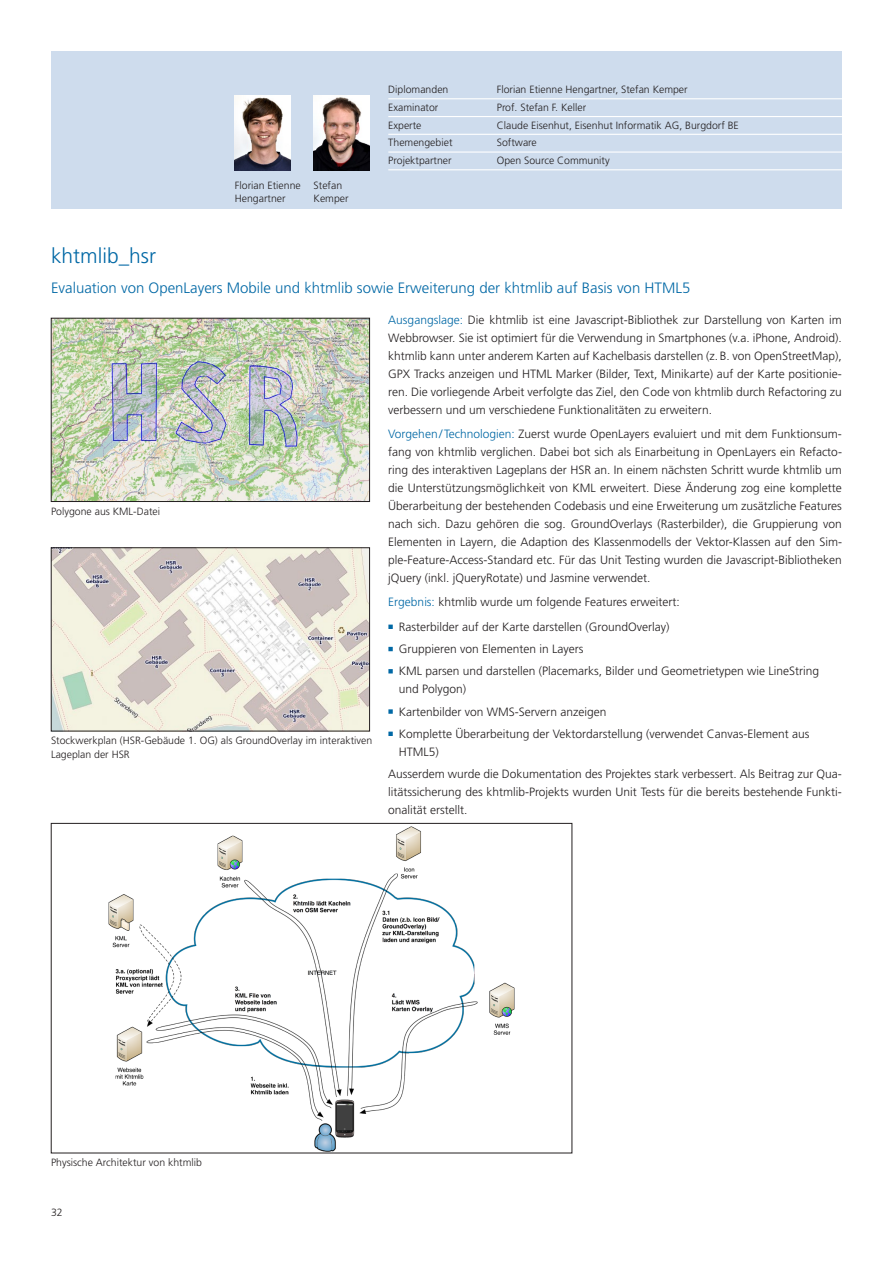
<style>
.page{position:relative;width:893px;height:1263px;background:#fff}
.page>*{position:absolute;margin:0;border:0;box-sizing:border-box;transform-origin:0 0}
.t1{font:300 21px "Frutiger LT Pro";color:#0068a5}
.t2{font:300 15px "Frutiger LT Pro";color:#0068a5}
.t3{font:300 12px/18px "Frutiger LT Pro";color:#231f20}
.t4{font:300 10.5px/13.5px "Frutiger LT Pro";color:#231f20}
.s1{color:#0068a5}
</style>
<div class="page">
<div style="left:51px;top:51px;width:791px;height:157px;background:#cedced"></div>
<img style="left:53px;top:320px;width:315px;height:180px">
<div style="left:51px;top:318px;width:319px;height:184px;border:1px solid #231f20"></div>
<svg style="left:388px;top:625px;width:5px;height:4px"></svg>
<svg style="left:388px;top:647px;width:5px;height:4px"></svg>
<svg style="left:388px;top:669px;width:5px;height:4px"></svg>
<svg style="left:388px;top:709px;width:5px;height:5px"></svg>
<svg style="left:388px;top:732px;width:5px;height:4px"></svg>
<img style="left:53px;top:549px;width:315px;height:180px">
<div style="left:51px;top:547px;width:319px;height:184px;border:1px solid #231f20"></div>
<img style="left:108px;top:826px;width:407px;height:325px">
<hr style="left:388px;top:98px;width:454px;height:1px;background:#fff">
<hr style="left:388px;top:116px;width:454px;height:1px;background:#fff">
<hr style="left:388px;top:134px;width:454px;height:1px;background:#fff">
<hr style="left:388px;top:151px;width:454px;height:2px;background:#fff">
<hr style="left:388px;top:169px;width:454px;height:1px;background:#fff">
<img style="left:235px;top:95px;width:56px;height:75px">
<img style="left:314px;top:95px;width:56px;height:75px">
<p class="t4" style="left:235px;top:178px;width:67px">Florian Etienne<br>Hengartner</p>
<p class="t4" style="left:314px;top:178px;width:36px">Stefan<br>Kemper</p>
<p class="t4" style="left:388px;top:83px;width:62px">Diplomanden</p>
<p class="t4" style="left:497px;top:83px;width:192px">Florian Etienne Hengartner, Stefan Kemper</p>
<p class="t4" style="left:388px;top:101px;width:52px">Examinator</p>
<p class="t4" style="left:497px;top:101px;width:91px">Prof. Stefan F. Keller</p>
<p class="t4" style="left:388px;top:118px;width:35px">Experte</p>
<p class="t4" style="left:497px;top:118px;width:244px">Claude Eisenhut, Eisenhut Informatik AG, Burgdorf BE</p>
<p class="t4" style="left:388px;top:136px;width:66px">Themengebiet</p>
<p class="t4" style="left:497px;top:136px;width:42px">Software</p>
<p class="t4" style="left:388px;top:154px;width:65px">Projektpartner</p>
<p class="t4" style="left:497px;top:154px;width:114px">Open Source Community</p>
<h1 class="t1" style="left:51px;top:243px;width:106px">khtmlib_hsr</h1>
<p class="t2" style="left:51px;top:279px;width:641px">Evaluation von OpenLayers Mobile und khtmlib sowie Erweiterung der khtmlib auf Basis von HTML5</p>
<p class="t4" style="left:51px;top:504px;width:111px">Polygone aus KML-Datei</p>
<p class="t4" style="left:51px;top:734px;width:323px">Stockwerkplan (HSR-Gebäude 1. OG) als GroundOverlay im interaktiven<br>Lageplan der HSR</p>
<p class="t3" style="left:388px;top:311px;width:455px;text-align:justify"><span class="s1">Ausgangslage:</span> Die khtmlib ist eine Javascript-Bibliothek zur Darstellung von Karten im Webbrowser. Sie ist optimiert für die Verwendung in Smartphones (v.a. iPhone, Android). khtmlib kann unter anderem Karten auf Kachelbasis darstellen (z.B. von OpenStreetMap), GPX Tracks anzeigen und HTML Marker (Bilder, Text, Minikarte) auf der Karte positionie&shy;ren. Die vorliegende Arbeit verfolgte das Ziel, den Code von khtmlib durch Refactoring zu verbessern und um verschiedene Funktionalitäten zu erweitern.</p>
<p class="t3" style="left:388px;top:425px;width:455px;text-align:justify"><span class="s1">Vorgehen/Technologien:</span> Zuerst wurde OpenLayers evaluiert und mit dem Funktionsum&shy;fang von khtmlib verglichen. Dabei bot sich als Einarbeitung in OpenLayers ein Refacto&shy;ring des interaktiven Lageplans der HSR an. In einem nächsten Schritt wurde khtmlib um die Unterstützungsmöglichkeit von KML erweitert. Diese Änderung zog eine komplette Überarbeitung der bestehenden Codebasis und eine Erweiterung um zusätzliche Features nach sich. Dazu gehören die sog. GroundOverlays (Rasterbilder), die Gruppierung von Elementen in Layern, die Adaption des Klassenmodells der Vektor-Klassen auf den Sim&shy;ple-Feature-Access-Standard etc. Für das Unit Testing wurden die Javascript-Bibliotheken jQuery (inkl. jQueryRotate) und Jasmine verwendet.</p>
<p class="t3" style="left:388px;top:590px;width:293px;line-height:24.5px"><span class="s1">Ergebnis:</span> khtmlib wurde um folgende Features erweitert: <sup>.</sup> Rasterbilder auf der Karte darstellen (GroundOverlay)</p>
<p class="t3" style="left:388px;top:638px;width:432px;line-height:22.2px"><sup>.</sup> Gruppieren von Elementen in Layers<br><sup>.</sup> KML parsen und darstellen (Placemarks, Bilder und Geometrietypen wie LineString</p>
<p class="t3" style="left:388px;top:678px;width:423px;line-height:22.2px;text-indent:11px">und Polygon)<br><sup>.</sup> Kartenbilder von WMS-Servern anzeigen<br><sup>.</sup> Komplette Überarbeitung der Vektordarstellung (verwendet Canvas-Element aus</p>
<p class="t3" style="left:388px;top:741px;width:455px;line-height:22.2px;text-indent:11px">HTML5)<br>Ausserdem wurde die Dokumentation des Projektes stark verbessert. Als Beitrag zur Qua-</p>
<p class="t3" style="left:388px;top:783px;width:455px">litätssicherung des khtmlib-Projekts wurden Unit Tests für die bereits bestehende Funkti&shy;onalität erstellt.</p>
<p class="t4" style="left:51px;top:1156px;width:152px">Physische Architektur von khtmlib</p>
<p class="t4" style="left:51px;top:1206px;width:13px">32</p>
</div>
